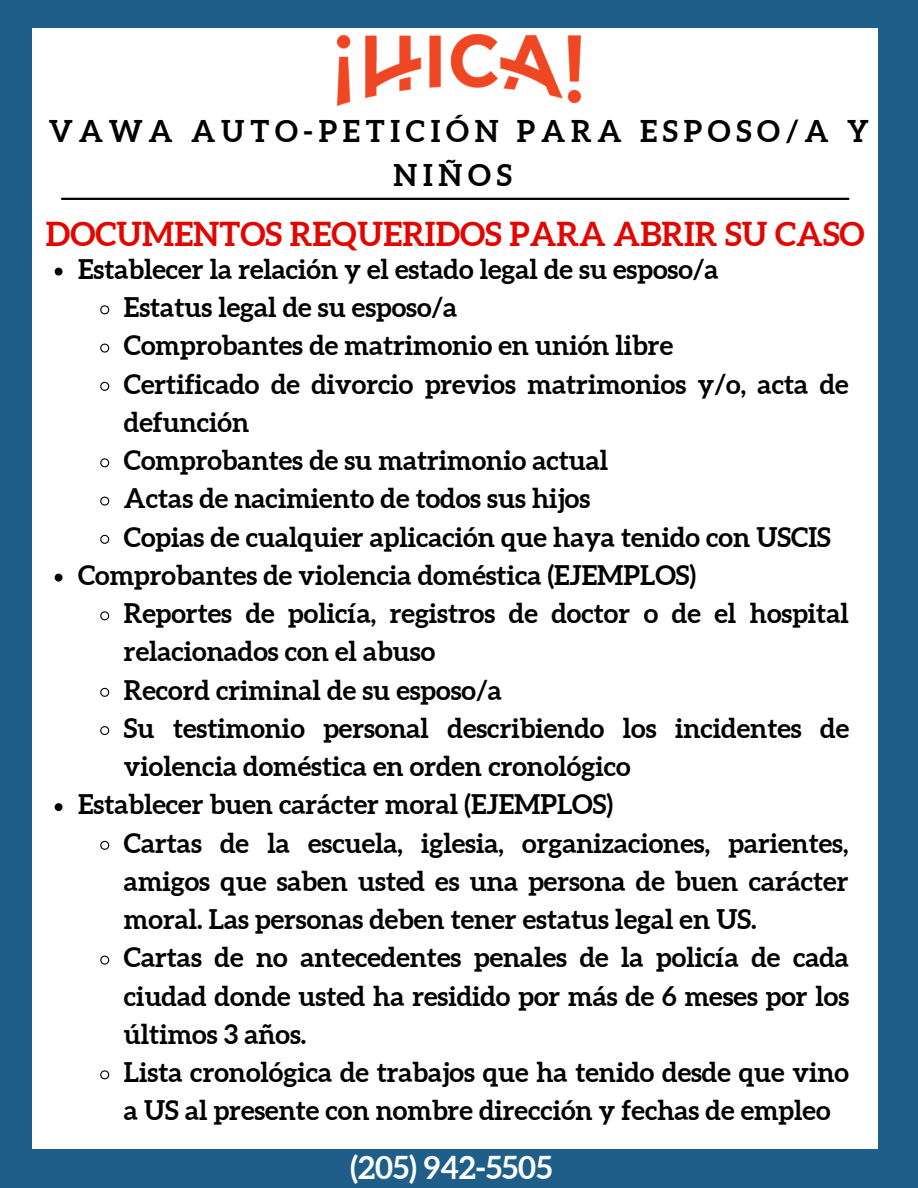
<style>
.page{position:relative;width:918px;height:1188px;background:#1e5e89}
.page>*{position:absolute;margin:0;border:0;box-sizing:border-box;transform-origin:0 0}
.t1{font:700 33px "Aleo";color:#e10600}
.t2{font:700 31.5px "Aleo";color:#fff}
.t3{font:700 30px/43.8px "Aleo";letter-spacing:.19em;color:#000;text-align:center}
.t4{font:700 27px "Aleo";color:#000}
</style>
<div class="page">
<div style="left:32px;top:28px;width:846px;height:1121px;background:#fff"></div>
<img style="left:338px;top:35px;width:243px;height:71px">
<hr style="left:62px;top:198px;width:786px;height:2px;background:#000">
<svg style="left:55px;top:268px;width:8px;height:8px"></svg>
<svg style="left:100px;top:305px;width:10px;height:10px"></svg>
<svg style="left:100px;top:343px;width:10px;height:10px"></svg>
<svg style="left:100px;top:381px;width:10px;height:10px"></svg>
<svg style="left:100px;top:458px;width:10px;height:10px"></svg>
<svg style="left:100px;top:496px;width:10px;height:10px"></svg>
<svg style="left:100px;top:534px;width:10px;height:10px"></svg>
<svg style="left:55px;top:574px;width:8px;height:8px"></svg>
<svg style="left:100px;top:611px;width:10px;height:10px"></svg>
<svg style="left:100px;top:687px;width:10px;height:10px"></svg>
<svg style="left:100px;top:726px;width:10px;height:10px"></svg>
<svg style="left:55px;top:803px;width:8px;height:8px"></svg>
<svg style="left:100px;top:840px;width:10px;height:10px"></svg>
<svg style="left:100px;top:955px;width:10px;height:10px"></svg>
<svg style="left:100px;top:1070px;width:10px;height:10px"></svg>
<p class="t3" style="left:49px;top:109px;width:822px">VAWA AUTO-PETICIÓN PARA ESPOSO/A Y<br>NIÑOS</p>
<p class="t1" style="left:46px;top:215px;width:820px">DOCUMENTOS REQUERIDOS PARA ABRIR SU CASO</p>
<p class="t4" style="left:78px;top:254px;width:642px">Establecer la relación y el estado legal de su esposo/a</p>
<p class="t4" style="left:124px;top:292px;width:335px">Estatus legal de su esposo/a</p>
<p class="t4" style="left:124px;top:330px;width:551px">Comprobantes de matrimonio en unión libre</p>
<p class="t4" style="left:124px;top:368px;width:726px">Certificado de divorcio previos matrimonios y/o, acta de</p>
<p class="t4" style="left:124px;top:407px;width:127px">defunción</p>
<p class="t4" style="left:124px;top:445px;width:486px">Comprobantes de su matrimonio actual</p>
<p class="t4" style="left:124px;top:483px;width:468px">Actas de nacimiento de todos sus hijos</p>
<p class="t4" style="left:124px;top:521px;width:708px">Copias de cualquier aplicación que haya tenido con USCIS</p>
<p class="t4" style="left:78px;top:560px;width:620px">Comprobantes de violencia doméstica (EJEMPLOS)</p>
<p class="t4" style="left:124px;top:598px;width:726px">Reportes de policía, registros de doctor o de el hospital</p>
<p class="t4" style="left:124px;top:636px;width:313px">relacionados con el abuso</p>
<p class="t4" style="left:124px;top:674px;width:379px">Record criminal de su esposo/a</p>
<p class="t4" style="left:124px;top:713px;width:727px">Su testimonio personal describiendo los incidentes de</p>
<p class="t4" style="left:124px;top:751px;width:508px">violencia doméstica en orden cronológico</p>
<p class="t4" style="left:78px;top:789px;width:536px">Establecer buen carácter moral (EJEMPLOS)</p>
<p class="t4" style="left:124px;top:827px;width:726px">Cartas de la escuela, iglesia, organizaciones, parientes,</p>
<p class="t4" style="left:124px;top:866px;width:726px">amigos que saben usted es una persona de buen carácter</p>
<p class="t4" style="left:124px;top:904px;width:634px">moral. Las personas deben tener estatus legal en US.</p>
<p class="t4" style="left:124px;top:942px;width:726px">Cartas de no antecedentes penales de la policía de cada</p>
<p class="t4" style="left:124px;top:980px;width:727px">ciudad donde usted ha residido por más de 6 meses por los</p>
<p class="t4" style="left:124px;top:1019px;width:184px">últimos 3 años.</p>
<p class="t4" style="left:124px;top:1057px;width:727px">Lista cronológica de trabajos que ha tenido desde que vino</p>
<p class="t4" style="left:124px;top:1095px;width:708px">a US al presente con nombre dirección y fechas de empleo</p>
<p class="t2" style="left:350px;top:1149px;width:203px">(205) 942-5505</p>
</div>
